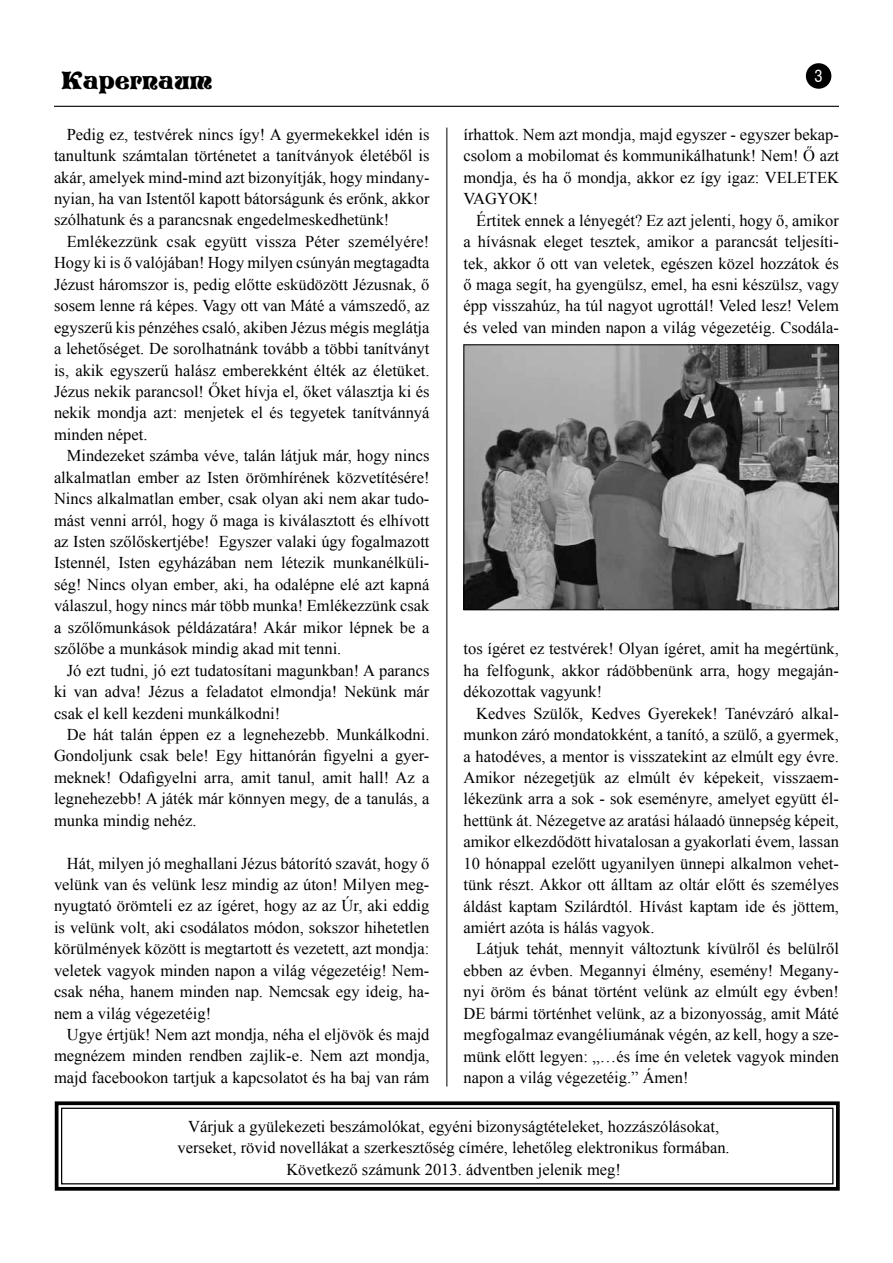
<style>
.page{position:relative;width:893px;height:1263px;background:#fff}
.page>*{position:absolute;margin:0;border:0;box-sizing:border-box;transform-origin:0 0}
.t1{font:24px "Vivian";color:#000}
.t2{font:16.5px/21.5px "Times New Roman";color:#000;text-align:justify}
.t3{font:16.5px "Switzerland Condensed";color:#fff}
</style>
<div class="page">
<div style="left:806px;top:63px;width:25px;height:26px;background:#000;border-radius:50%"></div>
<hr style="left:54px;top:106px;width:785px;height:1px;background:#000">
<img style="left:465px;top:346px;width:372px;height:262px">
<div style="left:463px;top:344px;width:376px;height:266px;border:1px solid #000"></div>
<hr style="left:446px;top:128px;width:1px;height:958px;background:#000">
<svg style="left:54px;top:1101px;width:786px;height:90px"></svg>
<div style="left:61px;top:1108px;width:772px;height:76px;border:1px solid #000"></div>
<h1 class="t1" style="left:62px;top:64px;width:153px">Kapernaum</h1>
<p class="t3" style="left:814px;top:66px;width:10px">3</p>
<p class="t2" style="left:54px;top:123px;width:377px;text-indent:13px">Pedig ez, testvérek nincs így! A gyermekekkel idén is tanultunk számtalan történetet a tanítványok életéből is akár, amelyek mind-mind azt bizonyítják, hogy mindany&shy;nyian, ha van Istentől kapott bátorságunk és erőnk, akkor szólhatunk és a parancsnak engedelmeskedhetünk!</p>
<p class="t2" style="left:54px;top:230px;width:377px;text-indent:13px">Emlékezzünk csak együtt vissza Péter személyére!<br>Hogy ki is ő valójában! Hogy milyen csúnyán megtagadta Jézust háromszor is, pedig előtte esküdözött Jézusnak, ő sosem lenne rá képes. Vagy ott van Máté a vámszedő, az egyszerű kis pénzéhes csaló, akiben Jézus mégis meglátja a lehetőséget. De sorolhatnánk tovább a többi tanítványt is, akik egyszerű halász emberekként élték az életüket.<br>Jézus nekik parancsol! Őket hívja el, őket választja ki és nekik mondja azt: menjetek el és tegyetek tanítvánnyá minden népet.</p>
<p class="t2" style="left:54px;top:445px;width:377px;text-indent:13px">Mindezeket számba véve, talán látjuk már, hogy nincs alkalmatlan ember az Isten örömhírének közvetítésére!<br>Nincs alkalmatlan ember, csak olyan aki nem akar tudo&shy;mást venni arról, hogy ő maga is kiválasztott és elhívott az Isten szőlőskertjébe! Egyszer valaki úgy fogalmazott Istennél, Isten egyházában nem létezik munkanélküli&shy;ség! Nincs olyan ember, aki, ha odalépne elé azt kapná válaszul, hogy nincs már több munka! Emlékezzünk csak a szőlőmunkások példázatára! Akár mikor lépnek be a szőlőbe a munkások mindig akad mit tenni.</p>
<p class="t2" style="left:54px;top:659px;width:377px;text-indent:13px">Jó ezt tudni, jó ezt tudatosítani magunkban! A parancs ki van adva! Jézus a feladatot elmondja! Nekünk már csak el kell kezdeni munkálkodni!</p>
<p class="t2" style="left:54px;top:723px;width:377px;text-indent:13px">De hát talán éppen ez a legnehezebb. Munkálkodni.<br>Gondoljunk csak bele! Egy hittanórán figyelni a gyer&shy;meknek! Odafigyelni arra, amit tanul, amit hall! Az a legnehezebb! A játék már könnyen megy, de a tanulás, a munka mindig nehéz.</p>
<p class="t2" style="left:54px;top:852px;width:377px;text-indent:13px">Hát, milyen jó meghallani Jézus bátorító szavát, hogy ő velünk van és velünk lesz mindig az úton! Milyen meg&shy;nyugtató örömteli ez az ígéret, hogy az az Úr, aki eddig is velünk volt, aki csodálatos módon, sokszor hihetetlen körülmények között is megtartott és vezetett, azt mondja: veletek vagyok minden napon a világ végezetéig! Nem&shy;csak néha, hanem minden nap. Nemcsak egy ideig, ha&shy;nem a világ végezetéig!</p>
<p class="t2" style="left:54px;top:1023px;width:377px;text-indent:13px">Ugye értjük! Nem azt mondja, néha el eljövök és majd megnézem minden rendben zajlik-e. Nem azt mondja, majd facebookon tartjuk a kapcsolatot és ha baj van rám</p>
<p class="t2" style="left:463px;top:123px;width:377px">írhattok. Nem azt mondja, majd egyszer - egyszer bekap&shy;csolom a mobilomat és kommunikálhatunk! Nem! Ő azt mondja, és ha ő mondja, akkor ez így igaz: VELETEK VAGYOK!</p>
<p class="t2" style="left:463px;top:209px;width:377px;text-indent:13px">Értitek ennek a lényegét? Ez azt jelenti, hogy ő, amikor a hívásnak eleget tesztek, amikor a parancsát teljesíti&shy;tek, akkor ő ott van veletek, egészen közel hozzátok és ő maga segít, ha gyengülsz, emel, ha esni készülsz, vagy épp visszahúz, ha túl nagyot ugrottál! Veled lesz! Velem és veled van minden napon a világ végezetéig. Csodála-</p>
<p class="t2" style="left:463px;top:638px;width:377px">tos ígéret ez testvérek! Olyan ígéret, amit ha megértünk, ha felfogunk, akkor rádöbbenünk arra, hogy megaján&shy;dékozottak vagyunk!</p>
<p class="t2" style="left:463px;top:702px;width:377px;text-indent:13px">Kedves Szülők, Kedves Gyerekek! Tanévzáró alkal&shy;munkon záró mondatokként, a tanító, a szülő, a gyermek, a hatodéves, a mentor is visszatekint az elmúlt egy évre.<br>Amikor nézegetjük az elmúlt év képekeit, visszaem&shy;lékezünk arra a sok - sok eseményre, amelyet együtt él&shy;hettünk át. Nézegetve az aratási hálaadó ünnepség képeit, amikor elkezdődött hivatalosan a gyakorlati évem, lassan 10 hónappal ezelőtt ugyanilyen ünnepi alkalmon vehet&shy;tünk részt. Akkor ott álltam az oltár előtt és személyes áldást kaptam Szilárdtól. Hívást kaptam ide és jöttem, amiért azóta is hálás vagyok.</p>
<p class="t2" style="left:463px;top:938px;width:377px;text-indent:13px">Látjuk tehát, mennyit változtunk kívülről és belülről ebben az évben. Megannyi élmény, esemény! Megany&shy;nyi öröm és bánat történt velünk az elmúlt egy évben!<br>DE bármi történhet velünk, az a bizonyosság, amit Máté megfogalmaz evangéliumának végén, az kell, hogy a sze&shy;münk előtt legyen: „…és íme én veletek vagyok minden napon a világ végezetéig.” Ámen!</p>
<p class="t2" style="left:178px;top:1115px;width:554px;text-align:center">Várjuk a gyülekezeti beszámolókat, egyéni bizonyságtételeket, hozzászólásokat, verseket, rövid novellákat a szerkesztőség címére, lehetőleg elektronikus formában.<br>Következő számunk 2013. ádventben jelenik meg!</p>
</div>
